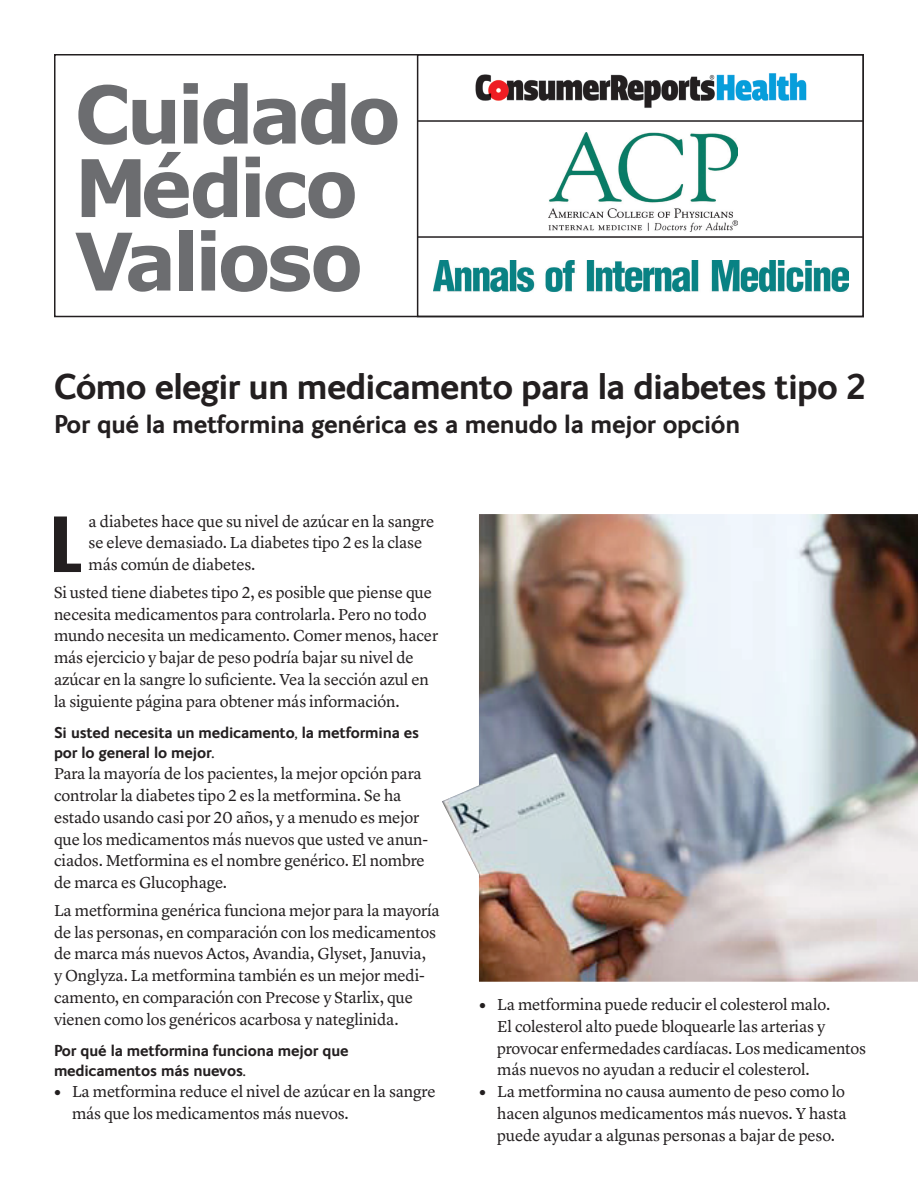
<style>
.page{position:relative;width:918px;height:1188px;background:#fff}
.page>*{position:absolute;margin:0;border:0;box-sizing:border-box;transform-origin:0 0}
.t1{font:700 79.5px/73.5px "Verdana";letter-spacing:-.05em;color:#6c6d70}
.t2{font:extra-condensed 78px "Helvetica";color:#231f20}
._24_Ingrid_Bold_Titl{font:700 36px "FS Ingrid";letter-spacing:-.02em;color:#231f20}
._24_Ingrid_Bold_Titl-2{font:700 25.5px "FS Ingrid";letter-spacing:-.01em;color:#231f20}
.MouseType{font:16.5px/21.8px "Lyon Text";letter-spacing:-.01em;color:#231f20}
._11Body_Subhd{font:700 15.75px/19.5px "FS Ingrid";letter-spacing:-.01em;color:#231f20}
.s1{font-family:"FS Ingrid";font-weight:700}
</style>
<div class="page">
<img style="left:548px;top:132px;width:189px;height:100px">
<img style="left:475px;top:73px;width:332px;height:35px">
<div style="left:54px;top:54px;width:810px;height:263px;border:2px solid #231f20"></div>
<hr style="left:418px;top:120px;width:445px;height:2px;background:#231f20">
<hr style="left:417px;top:236px;width:446px;height:2px;background:#231f20">
<img style="left:433px;top:261px;width:416px;height:31px">
<img style="left:442px;top:514px;width:476px;height:468px">
<p class="t1" style="left:75px;top:75px;width:328px">Cuidado<br>Médico<br>Valioso</p>
<p class="_24_Ingrid_Bold_Titl" style="left:54px;top:362px;width:814px">Cómo elegir un medicamento para la diabetes tipo 2</p>
<p class="_24_Ingrid_Bold_Titl-2" style="left:54px;top:408px;width:688px">Por qué la metformina genérica es a menudo la mejor opción</p>
<p class="MouseType" style="left:89px;top:509px;width:347px">a diabetes hace que su nivel de azúcar en la sangre se eleve demasiado. La diabetes tipo 2 es la clase más común de diabetes.</p>
<p class="MouseType" style="left:54px;top:580px;width:386px">Si usted tiene diabetes tipo 2, es posible que piense que necesita medicamentos para controlarla. Pero no todo mundo necesita un medicamento. Comer menos, hacer más ejercicio y bajar de peso podría bajar su nivel de azúcar en la sangre lo suficiente. Vea la sección azul en</p>
<p class="MouseType" style="left:54px;top:689px;width:347px">la siguiente página para obtener más información.</p>
<p class="_11Body_Subhd" style="left:54px;top:722px;width:367px">Si usted necesita un medicamento, la metformina es por lo general lo mejor.</p>
<p class="MouseType" style="left:54px;top:762px;width:369px">Para la mayoría de los pacientes, la mejor opción para controlar la diabetes tipo 2 es la metformina. Se ha</p>
<p class="MouseType" style="left:54px;top:805px;width:367px">estado usando casi por 20 años, y a menudo es mejor</p>
<p class="MouseType" style="left:54px;top:827px;width:376px">que los medicamentos más nuevos que usted ve anun&shy;ciados. Metformina es el nombre genérico. El nombre</p>
<p class="MouseType" style="left:54px;top:870px;width:175px">de marca es Glucophage.</p>
<p class="MouseType" style="left:54px;top:898px;width:387px">La metformina genérica funciona mejor para la mayoría de las personas, en comparación con los medicamentos de marca más nuevos Actos, Avandia, Glyset, Januvia,<br>y Onglyza. La metformina también es un mejor medi&shy;camento, en comparación con Precose y Starlix, que vienen como los genéricos acarbosa y nateglinida.</p>
<p class="_11Body_Subhd" style="left:54px;top:1040px;width:296px">Por qué la metformina funciona mejor que</p>
<p class="_11Body_Subhd" style="left:54px;top:1060px;width:193px">medicamentos más nuevos.</p>
<p class="MouseType" style="left:72px;top:1080px;width:365px;text-indent:-18px"><span class="s1">•</span> La metformina reduce el nivel de azúcar en la sangre más que los medicamentos más nuevos.</p>
<p class="t2" style="left:52px;top:495px;width:30px">L</p>
<p class="MouseType" style="left:479px;top:992px;width:353px"><span class="s1">•</span> La metformina puede reducir el colesterol malo.</p>
<p class="MouseType" style="left:497px;top:1014px;width:330px">El colesterol alto puede bloquearle las arterias y</p>
<p class="MouseType" style="left:497px;top:1036px;width:370px">provocar enfermedades cardíacas. Los medicamentos más nuevos no ayudan a reducir el colesterol.</p>
<p class="MouseType" style="left:479px;top:1079px;width:369px;text-align:right"><span class="s1">•</span> La metformina no causa aumento de peso como lo hacen algunos medicamentos más nuevos. Y hasta</p>
<p class="MouseType" style="left:497px;top:1123px;width:340px">puede ayudar a algunas personas a bajar de peso.</p>
</div>
